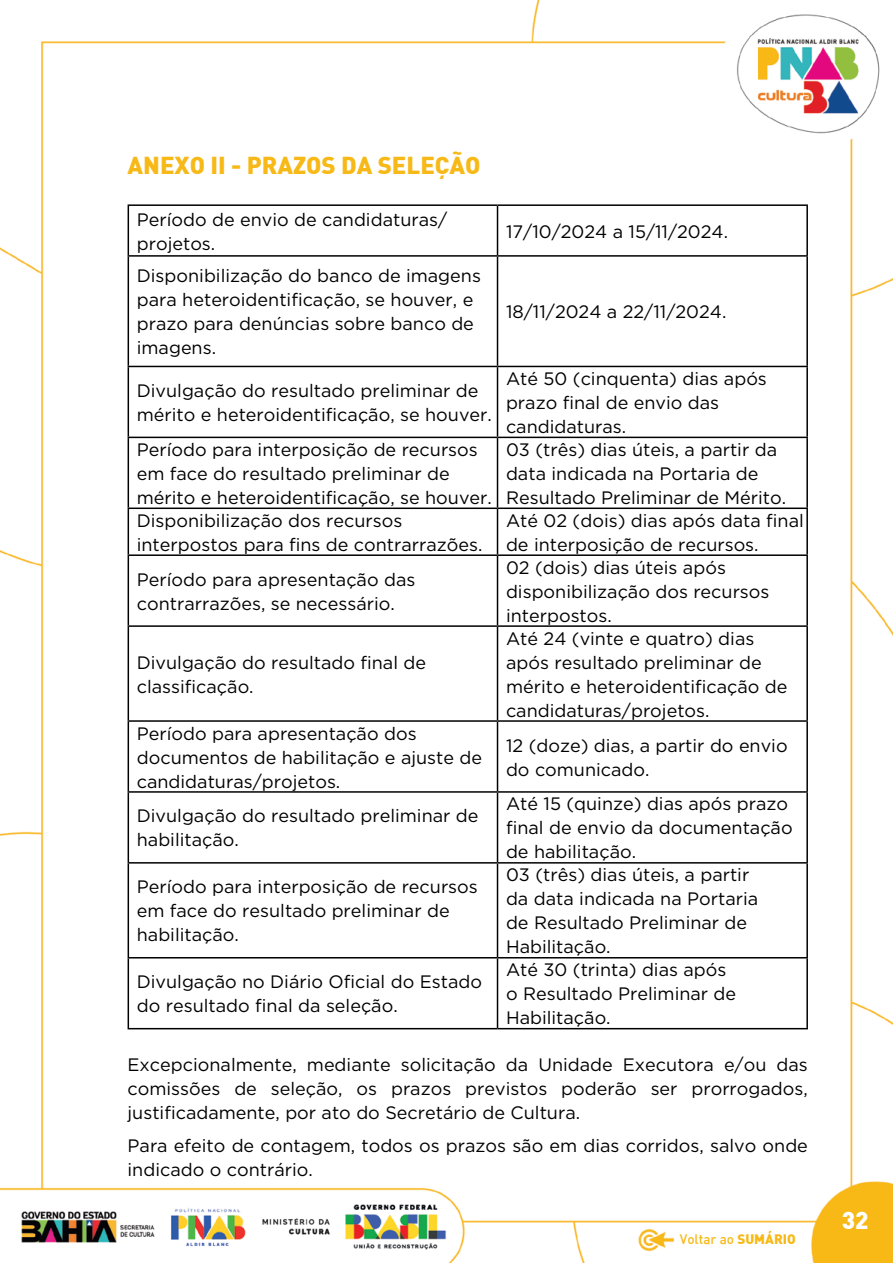
<style>
.page{position:relative;width:893px;height:1263px;background:#fff}
.page>*{position:absolute;margin:0;border:0;box-sizing:border-box;transform-origin:0 0}
.t1{font:900 24px "DIN";color:#f7b917}
.t2{font:900 24px "DIN";color:#fff}
.t3{font:18px/24px "Gotham";color:#000}
.t4{font:500 13.5px "DIN";color:#f7b917}
.s1{font-weight:900}
</style>
<div class="page">
<img style="left:0;top:0;width:893px;height:1263px">
<svg style="left:129px;top:206px;width:677px;height:822px"></svg>
<hr style="left:128px;top:204px;width:369px;height:2px;background:#000">
<hr style="left:128px;top:206px;width:1px;height:49px;background:#000">
<hr style="left:497px;top:204px;width:311px;height:2px;background:#000">
<hr style="left:497px;top:206px;width:1px;height:49px;background:#000">
<hr style="left:806px;top:206px;width:2px;height:49px;background:#000">
<hr style="left:128px;top:255px;width:369px;height:2px;background:#000">
<hr style="left:128px;top:257px;width:1px;height:109px;background:#000">
<hr style="left:497px;top:255px;width:311px;height:2px;background:#000">
<hr style="left:497px;top:257px;width:1px;height:109px;background:#000">
<hr style="left:806px;top:257px;width:2px;height:109px;background:#000">
<hr style="left:128px;top:366px;width:369px;height:1px;background:#000">
<hr style="left:128px;top:367px;width:1px;height:70px;background:#000">
<hr style="left:497px;top:366px;width:311px;height:1px;background:#000">
<hr style="left:497px;top:367px;width:1px;height:70px;background:#000">
<hr style="left:806px;top:367px;width:2px;height:70px;background:#000">
<hr style="left:128px;top:437px;width:369px;height:1px;background:#000">
<hr style="left:128px;top:438px;width:1px;height:69px;background:#000">
<hr style="left:497px;top:437px;width:311px;height:1px;background:#000">
<hr style="left:497px;top:438px;width:1px;height:69px;background:#000">
<hr style="left:806px;top:438px;width:2px;height:69px;background:#000">
<hr style="left:128px;top:507px;width:369px;height:2px;background:#000">
<hr style="left:128px;top:509px;width:1px;height:45px;background:#000">
<hr style="left:497px;top:507px;width:311px;height:2px;background:#000">
<hr style="left:497px;top:509px;width:1px;height:45px;background:#000">
<hr style="left:806px;top:509px;width:2px;height:45px;background:#000">
<hr style="left:128px;top:554px;width:369px;height:2px;background:#000">
<hr style="left:128px;top:556px;width:1px;height:69px;background:#000">
<hr style="left:497px;top:554px;width:311px;height:2px;background:#000">
<hr style="left:497px;top:556px;width:1px;height:69px;background:#000">
<hr style="left:806px;top:556px;width:2px;height:69px;background:#000">
<hr style="left:128px;top:625px;width:369px;height:2px;background:#000">
<hr style="left:128px;top:627px;width:1px;height:93px;background:#000">
<hr style="left:497px;top:625px;width:311px;height:2px;background:#000">
<hr style="left:497px;top:627px;width:1px;height:93px;background:#000">
<hr style="left:806px;top:627px;width:2px;height:93px;background:#000">
<hr style="left:128px;top:720px;width:369px;height:2px;background:#000">
<hr style="left:128px;top:722px;width:1px;height:69px;background:#000">
<hr style="left:497px;top:720px;width:311px;height:2px;background:#000">
<hr style="left:497px;top:722px;width:1px;height:69px;background:#000">
<hr style="left:806px;top:722px;width:2px;height:69px;background:#000">
<hr style="left:128px;top:791px;width:369px;height:2px;background:#000">
<hr style="left:128px;top:793px;width:1px;height:69px;background:#000">
<hr style="left:497px;top:791px;width:311px;height:2px;background:#000">
<hr style="left:497px;top:793px;width:1px;height:69px;background:#000">
<hr style="left:806px;top:793px;width:2px;height:69px;background:#000">
<hr style="left:128px;top:862px;width:369px;height:1px;background:#000">
<hr style="left:128px;top:863px;width:1px;height:94px;background:#000">
<hr style="left:497px;top:862px;width:311px;height:1px;background:#000">
<hr style="left:497px;top:863px;width:1px;height:94px;background:#000">
<hr style="left:806px;top:863px;width:2px;height:94px;background:#000">
<hr style="left:128px;top:957px;width:369px;height:1px;background:#000">
<hr style="left:128px;top:958px;width:1px;height:70px;background:#000">
<hr style="left:497px;top:957px;width:311px;height:1px;background:#000">
<hr style="left:497px;top:958px;width:1px;height:70px;background:#000">
<hr style="left:806px;top:958px;width:2px;height:70px;background:#000">
<hr style="left:128px;top:1028px;width:369px;height:1px;background:#000">
<hr style="left:497px;top:1028px;width:311px;height:1px;background:#000">
<h1 class="t1" style="left:128px;top:150px;width:354px">ANEXO II - PRAZOS DA SELEÇÃO</h1>
<p class="t3" style="left:137px;top:207px;width:312px">Período de envio de candidaturas/ projetos.</p>
<p class="t3" style="left:506px;top:219px;width:224px">17/10/2024 a 15/11/2024.</p>
<p class="t3" style="left:137px;top:264px;width:346px">Disponibilização do banco de imagens para heteroidentificação, se houver, e prazo para denúncias sobre banco de imagens.</p>
<p class="t3" style="left:506px;top:300px;width:222px">18/11/2024 a 22/11/2024.</p>
<p class="t3" style="left:137px;top:378px;width:357px">Divulgação do resultado preliminar de mérito e heteroidentificação, se houver.</p>
<p class="t3" style="left:506px;top:366px;width:262px">Até 50 (cinquenta) dias após prazo final de envio das candidaturas.</p>
<p class="t3" style="left:137px;top:437px;width:357px">Período para interposição de recursos em face do resultado preliminar de mérito e heteroidentificação, se houver.</p>
<p class="t3" style="left:506px;top:437px;width:282px">03 (três) dias úteis, a partir da data indicada na Portaria de<br>Resultado Preliminar de Mérito.</p>
<p class="t3" style="left:137px;top:508px;width:347px">Disponibilização dos recursos interpostos para fins de contrarrazões.</p>
<p class="t3" style="left:506px;top:508px;width:299px">Até 02 (dois) dias após data final de interposição de recursos.</p>
<p class="t3" style="left:137px;top:567px;width:280px">Período para apresentação das contrarrazões, se necessário.</p>
<p class="t3" style="left:506px;top:555px;width:265px">02 (dois) dias úteis após disponibilização dos recursos interpostos.</p>
<p class="t3" style="left:137px;top:650px;width:291px">Divulgação do resultado final de classificação.</p>
<p class="t3" style="left:137px;top:721px;width:347px">Período para apresentação dos documentos de habilitação e ajuste de candidaturas/projetos.</p>
<p class="t3" style="left:137px;top:804px;width:343px">Divulgação do resultado preliminar de habilitação.</p>
<p class="t3" style="left:137px;top:874px;width:343px">Período para interposição de recursos em face do resultado preliminar de habilitação.</p>
<p class="t3" style="left:506px;top:626px;width:283px">Até 24 (vinte e quatro) dias após resultado preliminar de mérito e heteroidentificação de candidaturas/projetos.</p>
<p class="t3" style="left:506px;top:733px;width:283px">12 (doze) dias, a partir do envio do comunicado.</p>
<p class="t3" style="left:506px;top:792px;width:288px">Até 15 (quinze) dias após prazo final de envio da documentação de habilitação.</p>
<p class="t3" style="left:506px;top:862px;width:254px">03 (três) dias úteis, a partir da data indicada na Portaria de Resultado Preliminar de<br>Habilitação.</p>
<p class="t3" style="left:506px;top:957px;width:232px">Até 30 (trinta) dias após o Resultado Preliminar de<br>Habilitação.</p>
<p class="t3" style="left:128px;top:1052px;width:682px;text-align:justify">Excepcionalmente, mediante solicitação da Unidade Executora e/ou das comissões de seleção, os prazos previstos poderão ser prorrogados, justificadamente, por ato do Secretário de Cultura.</p>
<p class="t3" style="left:128px;top:1133px;width:682px">Para efeito de contagem, todos os prazos são em dias corridos, salvo onde indicado o contrário.</p>
<p class="t3" style="left:137px;top:969px;width:347px">Divulgação no Diário Oficial do Estado do resultado final da seleção.</p>
<p class="t4" style="left:680px;top:1230px;width:118px">Voltar ao <span class="s1">SUMÁRIO</span></p>
<h1 class="t2" style="left:842px;top:1204px;width:28px">32</h1>
</div>
